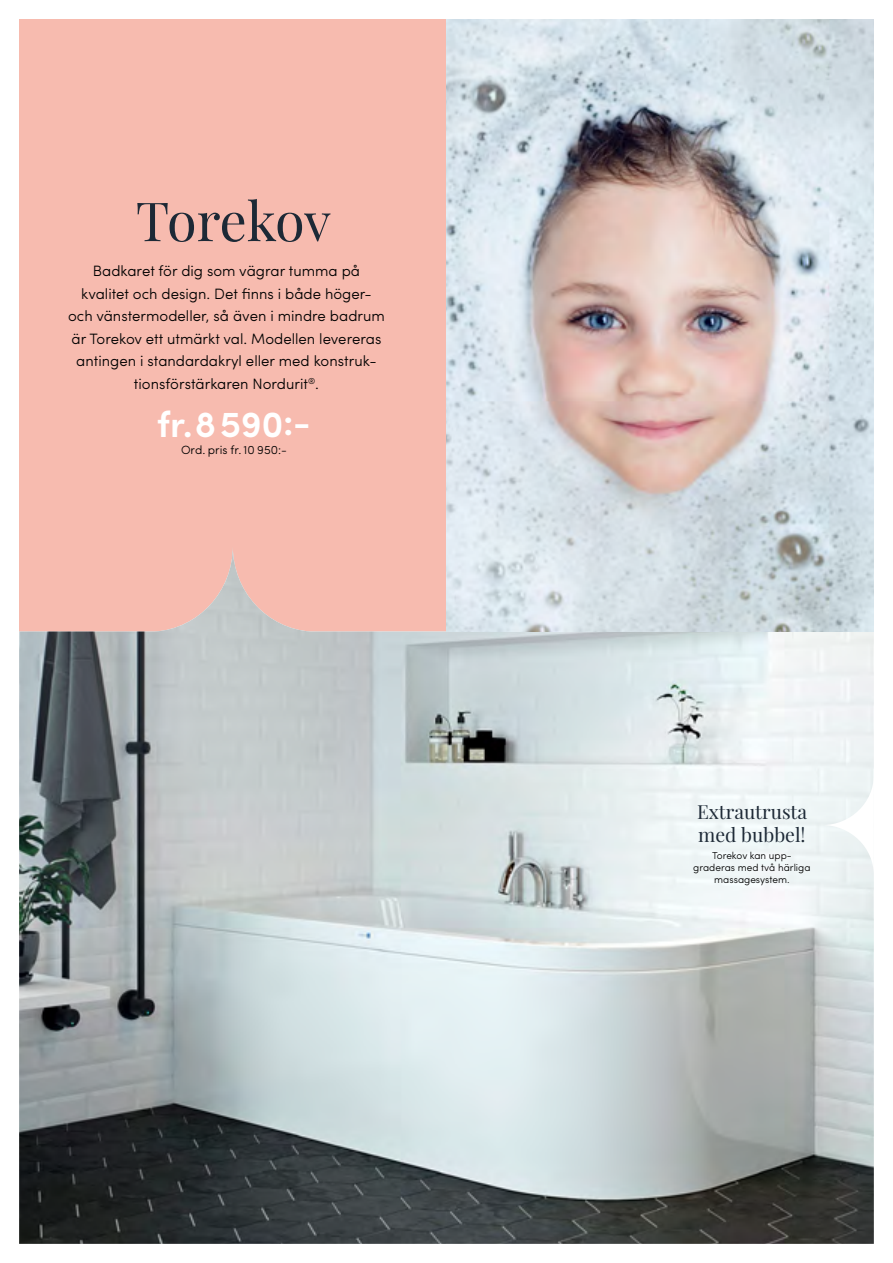
<style>
.page{position:relative;width:893px;height:1263px;background:#fff}
.page>*{position:absolute;margin:0;border:0;box-sizing:border-box;transform-origin:0 0}
.t1{font:54px "Playfair Display";letter-spacing:-.015em;color:#1d2936}
.t2{font:600 36.75px "Sofia Pro";color:#fff}
.t3{font:19.35px/23.2px "Playfair Display";color:#1d2936}
.t4{font:300 15px/22.5px "Sofia Pro";color:#000;text-align:center}
.t5{font:300 12px "Sofia Pro";color:#000}
.t6{font:300 10.05px/12.1px "Sofia Pro";color:#000;text-align:center}
</style>
<div class="page">
<div style="left:19px;top:19px;width:427px;height:527px;background:#f7bbaf"></div>
<img style="left:19px;top:546px;width:855px;height:698px">
<img style="left:446px;top:19px;width:428px;height:612px">
<svg style="left:822px;top:775px;width:52px;height:100px"></svg>
<h1 class="t1" style="left:136px;top:187px;width:196px">Torekov</h1>
<p class="t4" style="left:68px;top:259px;width:318px">Badkaret för dig som vägrar tumma på kvalitet och design. Det finns i både höger&shy;och vänstermodeller, så även i mindre badrum är Torekov ett utmärkt val. Modellen levereras antingen i standardakryl eller med konstruk&shy;tionsförstärkaren Nordurit<sup>®</sup>.</p>
<h2 class="t2" style="left:157px;top:396px;width:155px">fr. 8 590:-</h2>
<p class="t5" style="left:181px;top:441px;width:107px">Ord. pris fr. 10 950:-</p>
<p class="t3" style="left:697px;top:800px;width:112px">Extrautrusta med bubbel!</p>
<p class="t6" style="left:693px;top:848px;width:119px">Torekov kan upp&shy;graderas med två härliga massagesystem.</p>
</div>
